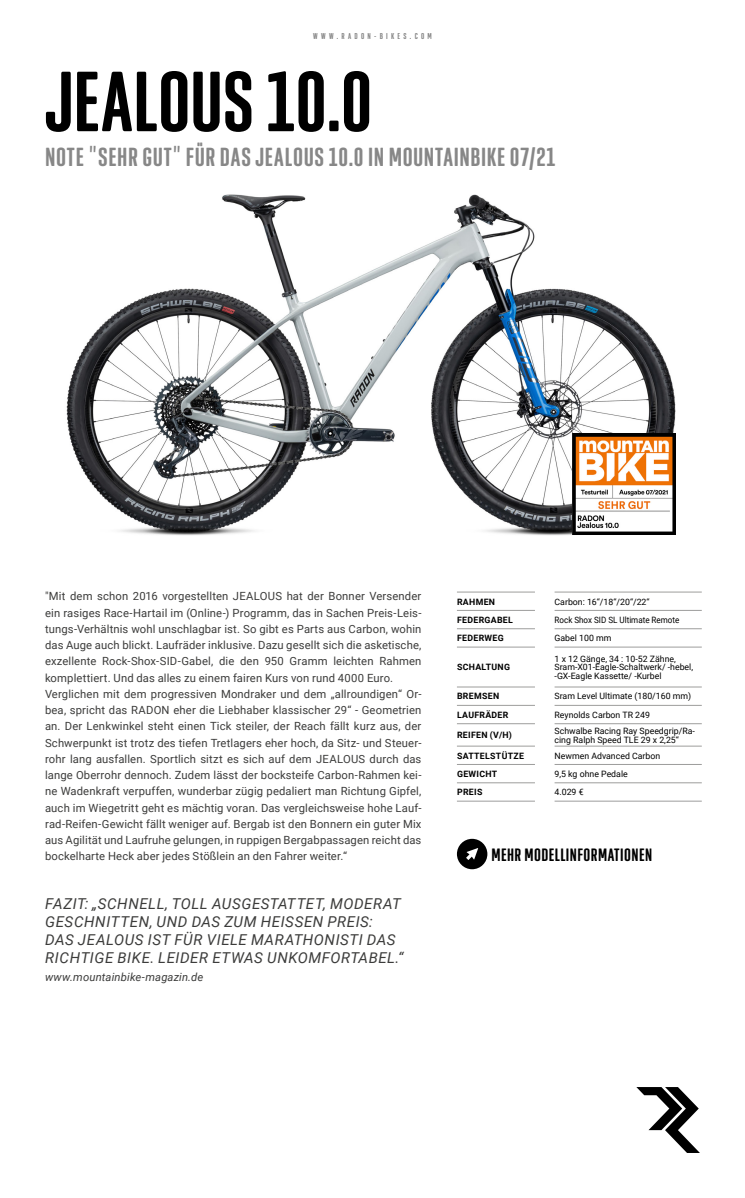
<style>
.page{position:relative;width:745px;height:1198px;background:#fff}
.page>*{position:absolute;margin:0;border:0;box-sizing:border-box;transform-origin:0 0}
.t1{font:600 87.5px "Geogrotesque X Comp";letter-spacing:.005em;color:#000}
.t2{font:600 26.88px "Geogrotesque X Comp";letter-spacing:.025em;color:#878787}
.t3{font:600 18.38px "Geogrotesque X Comp";letter-spacing:.025em;color:#000}
.t4{font:italic 15px/18px "Roboto";letter-spacing:.035em;color:#3c3c3b}
.t5{font:11.25px/16.2px "Roboto";letter-spacing:.01em;color:#3c3c3b}
.t6{font:italic 11.25px "Roboto";letter-spacing:.01em;color:#3c3c3b}
.t7{font:8.75px/8.8px "Roboto";color:#000}
.t8{font:700 8.75px "Roboto";letter-spacing:.035em;color:#000}
.t9{font:8.75px "Roboto";color:#000;scale:.92 1}
.t10{font:600 8.75px "Geogrotesque X Comp";letter-spacing:.375em;color:#878787}
.s1{font-family:"Roboto";font-weight:400}
</style>
<div class="page">
<img style="left:66px;top:194px;width:610px;height:341px">
<svg style="left:456px;top:839px;width:31px;height:30px"></svg>
<svg style="left:636px;top:1087px;width:63px;height:66px"></svg>
<hr style="left:456px;top:592px;width:78px;height:1px;background:#9d9d9c">
<hr style="left:456px;top:610px;width:78px;height:1px;background:#9d9d9c">
<hr style="left:456px;top:628px;width:78px;height:1px;background:#9d9d9c">
<hr style="left:456px;top:647px;width:78px;height:1px;background:#9d9d9c">
<hr style="left:456px;top:687px;width:78px;height:1px;background:#9d9d9c">
<hr style="left:456px;top:705px;width:78px;height:1px;background:#9d9d9c">
<hr style="left:456px;top:723px;width:78px;height:1px;background:#9d9d9c">
<hr style="left:456px;top:746px;width:78px;height:1px;background:#9d9d9c">
<hr style="left:456px;top:764px;width:78px;height:1px;background:#9d9d9c">
<hr style="left:456px;top:782px;width:78px;height:1px;background:#9d9d9c">
<hr style="left:456px;top:801px;width:78px;height:1px;background:#9d9d9c">
<hr style="left:554px;top:592px;width:147px;height:1px;background:#9d9d9c">
<hr style="left:554px;top:610px;width:147px;height:1px;background:#9d9d9c">
<hr style="left:554px;top:628px;width:147px;height:1px;background:#9d9d9c">
<hr style="left:554px;top:647px;width:147px;height:1px;background:#9d9d9c">
<hr style="left:554px;top:687px;width:147px;height:1px;background:#9d9d9c">
<hr style="left:554px;top:705px;width:147px;height:1px;background:#9d9d9c">
<hr style="left:554px;top:723px;width:147px;height:1px;background:#9d9d9c">
<hr style="left:554px;top:746px;width:147px;height:1px;background:#9d9d9c">
<hr style="left:554px;top:764px;width:147px;height:1px;background:#9d9d9c">
<hr style="left:554px;top:782px;width:147px;height:1px;background:#9d9d9c">
<hr style="left:554px;top:801px;width:147px;height:1px;background:#9d9d9c">
<img style="left:572px;top:433px;width:103px;height:101px">
<p class="t10" style="left:313px;top:30px;width:120px">WWW.RADON-BIKES.COM</p>
<h1 class="t1" style="left:45px;top:47px;width:328px">JEALOUS 10.0</h1>
<h2 class="t2" style="left:45px;top:140px;width:511px">NOTE <span class="s1">"</span>SEHR GUT<span class="s1">"</span> FÜR DAS JEALOUS 10.0 IN MOUNTAINBIKE 07/21</h2>
<p class="t5" style="left:45px;top:588px;width:377px">"Mit dem schon 2016 vorgestellten JEALOUS hat der Bonner Versender ein rasiges Race-Hartail im (Online-) Programm, das in Sachen Preis-Leis&shy;tungs-Verhältnis wohl unschlagbar ist. So gibt es Parts aus Carbon, wohin das Auge auch blickt. Laufräder inklusive. Dazu gesellt sich die asketische, exzellente Rock-Shox-SID-Gabel, die den 950 Gramm leichten Rahmen komplettiert. Und das alles zu einem fairen Kurs von rund 4000 Euro.<br>Verglichen mit dem progressiven Mondraker und dem „allroundigen“ Or&shy;bea, spricht das RADON eher die Liebhaber klassischer 29“ - Geometrien an. Der Lenkwinkel steht einen Tick steiler, der Reach fällt kurz aus, der Schwerpunkt ist trotz des tiefen Tretlagers eher hoch, da Sitz- und Steuer&shy;rohr lang ausfallen. Sportlich sitzt es sich auf dem JEALOUS durch das lange Oberrohr dennoch. Zudem lässt der bocksteife Carbon-Rahmen kei&shy;ne Wadenkraft verpuffen, wunderbar zügig pedaliert man Richtung Gipfel, auch im Wiegetritt geht es mächtig voran. Das vergleichsweise hohe Lauf&shy;rad-Reifen-Gewicht fällt weniger auf. Bergab ist den Bonnern ein guter Mix aus Agilität und Laufruhe gelungen, in ruppigen Bergabpassagen reicht das bockelharte Heck aber jedes Stößlein an den Fahrer weiter.“</p>
<h3 class="t4" style="left:45px;top:893px;width:359px">FAZIT: „SCHNELL, TOLL AUSGESTATTET, MODERAT GESCHNITTEN, UND DAS ZUM HEISSEN PREIS:<br>DAS JEALOUS IST FÜR VIELE MARATHONISTI DAS RICHTIGE BIKE. LEIDER ETWAS UNKOMFORTABEL.“</h3>
<p class="t6" style="left:45px;top:969px;width:160px">www.mountainbike-magazin.de</p>
<p class="t8" style="left:457px;top:595px;width:39px">RAHMEN</p>
<p class="t7" style="left:554px;top:597px;width:96px">Carbon: 16“/18“/20“/22“</p>
<p class="t8" style="left:457px;top:613px;width:57px">FEDERGABEL</p>
<p class="t9" style="left:554px;top:613px;width:137px">Rock Shox SID SL Ultimate Remote</p>
<p class="t8" style="left:457px;top:632px;width:48px">FEDERWEG</p>
<p class="t7" style="left:554px;top:633px;width:58px">Gabel 100 mm</p>
<p class="t8" style="left:457px;top:661px;width:54px">SCHALTUNG</p>
<p class="t7" style="left:554px;top:654px;width:140px">1 x 12 Gänge, 34 : 10-52 Zähne,<br>Sram-X01-Eagle-Schaltwerk/ -hebel, -GX-Eagle Kassette/ -Kurbel</p>
<p class="t8" style="left:457px;top:690px;width:44px">BREMSEN</p>
<p class="t7" style="left:554px;top:691px;width:138px">Sram Level Ultimate (180/160 mm)</p>
<p class="t8" style="left:457px;top:708px;width:53px">LAUFRÄDER</p>
<p class="t7" style="left:554px;top:710px;width:97px">Reynolds Carbon TR 249</p>
<p class="t8" style="left:457px;top:729px;width:56px">REIFEN (V/H)</p>
<p class="t7" style="left:554px;top:726px;width:142px">Schwalbe Racing Ray Speedgrip/Ra&shy;cing Ralph Speed TLE 29 x 2,25“</p>
<p class="t8" style="left:457px;top:749px;width:68px">SATTELSTÜTZE</p>
<p class="t7" style="left:554px;top:751px;width:107px">Newmen Advanced Carbon</p>
<p class="t8" style="left:457px;top:767px;width:42px">GEWICHT</p>
<p class="t7" style="left:554px;top:769px;width:75px">9,5 kg ohne Pedale</p>
<p class="t8" style="left:457px;top:786px;width:27px">PREIS</p>
<p class="t7" style="left:554px;top:787px;width:31px">4.029 €</p>
<h3 class="t3" style="left:491px;top:843px;width:162px">MEHR MODELLINFORMATIONEN</h3>
</div>
